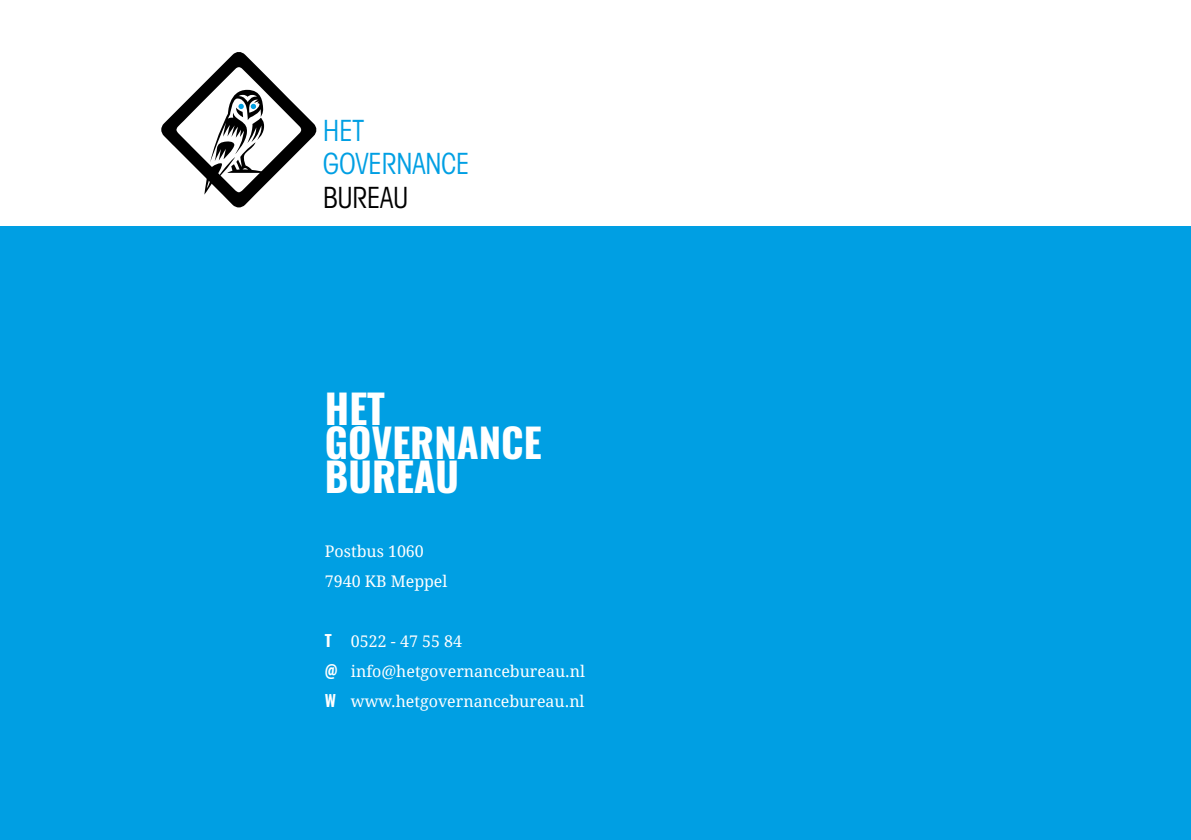
<style>
.page{position:relative;width:1191px;height:840px;background:#fff}
.page>*{position:absolute;margin:0;border:0;box-sizing:border-box;transform-origin:0 0}
.t1{font:700 40px/34px "Oswald";color:#fff}
.t2{font:condensed 29.2px/33.4px "Avant Garde";color:#009fe3;scale:.9 1}
.t3{font:condensed 29.2px "Avant Garde";color:#000;scale:.9 1}
.t4{font:16px/30px "Droid Serif";color:#fff}
.s1{font-family:"Oswald";font-weight:600}
</style>
<div class="page">
<div style="left:0;top:226px;width:1191px;height:613px;background:#009fe3"></div>
<svg style="left:161px;top:52px;width:156px;height:155px"></svg>
<h2 class="t2" style="left:323px;top:113px;width:164px">HET<br>GOVERNANCE</h2>
<h2 class="t3" style="left:323px;top:179px;width:96px">BUREAU</h2>
<h1 class="t1" style="left:325px;top:393px;width:218px">HET<br>GOVERNANCE<br>BUREAU</h1>
<p class="t4" style="left:325px;top:535px;width:124px">Postbus 1060<br>7940 KB Meppel</p>
<p class="t4" style="left:325px;top:625px;width:262px"><span class="s1">T</span> 0522 - 47 55 84<br><span class="s1">@</span> info@hetgovernancebureau.nl<br><span class="s1">W</span> www.hetgovernancebureau.nl</p>
</div>
